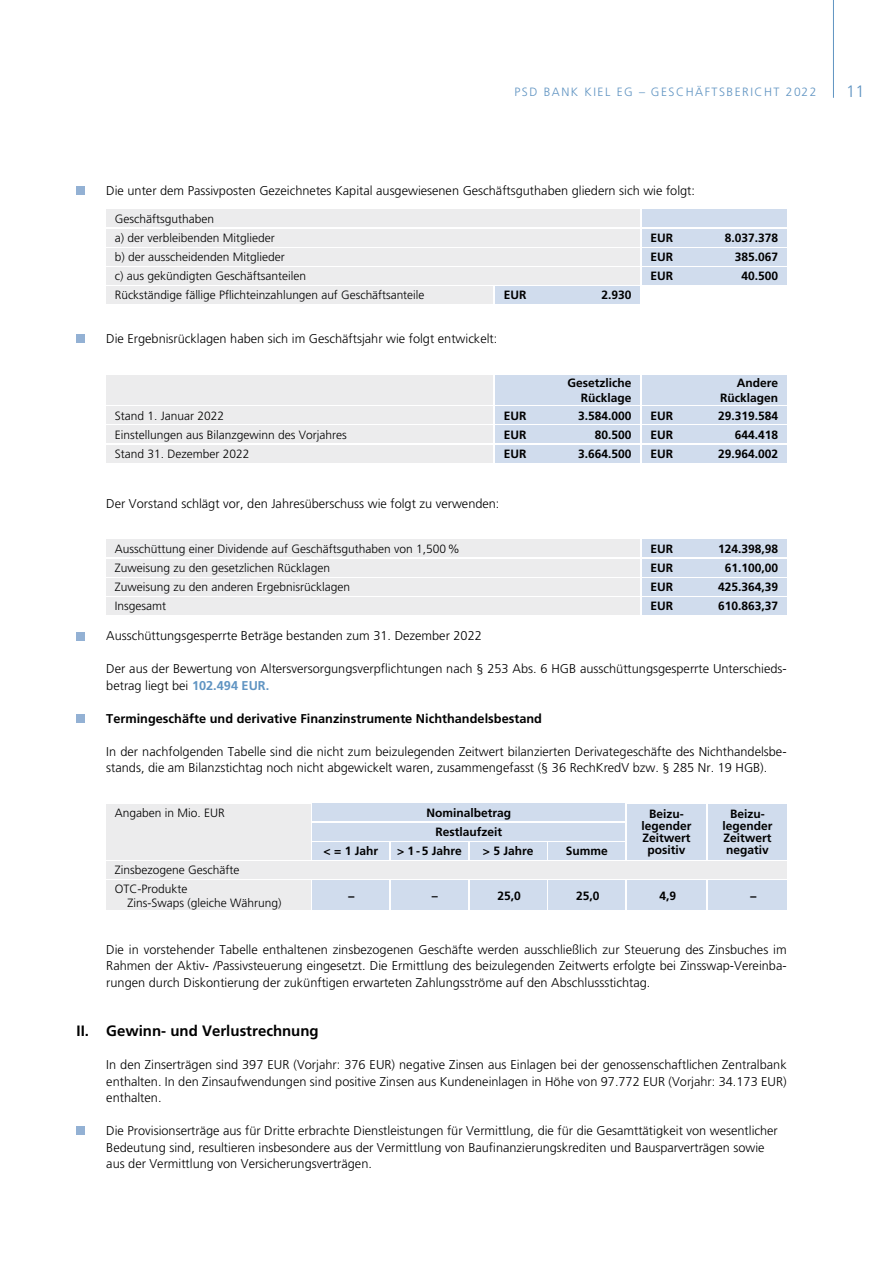
<style>
.page{position:relative;width:893px;height:1263px;background:#fff}
.page>*{position:absolute;margin:0;border:0;box-sizing:border-box;transform-origin:0 0}
.t1{font:300 16.5px "Frutiger LT Pro";color:#6094c2}
.t2{font:700 15px "Frutiger LT Pro";color:#000}
.t3{font:300 12.75px/16.5px "Frutiger LT Pro";color:#000}
.t4{font:700 12.75px "Frutiger LT Pro";color:#000}
.t5{font:300 12px/19.2px "Frutiger LT Pro";color:#000}
.t6{font:700 12px/12px "Frutiger LT Pro";color:#000;text-align:center}
.t7{font:300 12px "Frutiger LT Pro";letter-spacing:.125em;color:#6094c2}
.s1{font-weight:700;color:#6094c2}
</style>
<div class="page">
<hr style="left:833px;top:0;width:1px;height:98px;background:#6094c2">
<div style="left:77px;top:186px;width:8px;height:9px;background:#93b1d4"></div>
<div style="left:106px;top:210px;width:534px;height:17px;background:#ececed"></div>
<div style="left:642px;top:210px;width:145px;height:17px;background:#d0dced"></div>
<div style="left:106px;top:229px;width:534px;height:17px;background:#ececed"></div>
<div style="left:642px;top:229px;width:145px;height:17px;background:#d0dced"></div>
<div style="left:106px;top:248px;width:534px;height:17px;background:#ececed"></div>
<div style="left:642px;top:248px;width:145px;height:17px;background:#d0dced"></div>
<div style="left:106px;top:267px;width:534px;height:17px;background:#ececed"></div>
<div style="left:642px;top:267px;width:145px;height:17px;background:#d0dced"></div>
<div style="left:106px;top:286px;width:387px;height:17px;background:#ececed"></div>
<div style="left:495px;top:286px;width:145px;height:17px;background:#d0dced"></div>
<div style="left:77px;top:335px;width:8px;height:8px;background:#93b1d4"></div>
<div style="left:495px;top:375px;width:145px;height:30px;background:#d0dced"></div>
<div style="left:642px;top:375px;width:145px;height:30px;background:#d0dced"></div>
<div style="left:495px;top:407px;width:145px;height:17px;background:#d0dced"></div>
<div style="left:642px;top:407px;width:145px;height:17px;background:#d0dced"></div>
<div style="left:495px;top:426px;width:145px;height:17px;background:#d0dced"></div>
<div style="left:642px;top:426px;width:145px;height:17px;background:#d0dced"></div>
<div style="left:495px;top:445px;width:145px;height:17px;background:#d0dced"></div>
<div style="left:642px;top:445px;width:145px;height:17px;background:#d0dced"></div>
<div style="left:106px;top:375px;width:387px;height:30px;background:#ececed"></div>
<div style="left:106px;top:407px;width:387px;height:17px;background:#ececed"></div>
<div style="left:106px;top:426px;width:387px;height:17px;background:#ececed"></div>
<div style="left:106px;top:445px;width:387px;height:17px;background:#ececed"></div>
<div style="left:106px;top:540px;width:534px;height:17px;background:#ececed"></div>
<div style="left:642px;top:540px;width:145px;height:17px;background:#d0dced"></div>
<div style="left:106px;top:559px;width:534px;height:17px;background:#ececed"></div>
<div style="left:642px;top:559px;width:145px;height:17px;background:#d0dced"></div>
<div style="left:106px;top:578px;width:534px;height:17px;background:#ececed"></div>
<div style="left:642px;top:578px;width:145px;height:17px;background:#d0dced"></div>
<div style="left:106px;top:597px;width:534px;height:17px;background:#ececed"></div>
<div style="left:642px;top:597px;width:145px;height:17px;background:#d0dced"></div>
<div style="left:313px;top:804px;width:312px;height:17px;background:#d0dced"></div>
<div style="left:313px;top:823px;width:312px;height:17px;background:#d0dced"></div>
<div style="left:313px;top:842px;width:76px;height:17px;background:#d0dced"></div>
<div style="left:391px;top:842px;width:77px;height:17px;background:#d0dced"></div>
<div style="left:470px;top:842px;width:76px;height:17px;background:#d0dced"></div>
<div style="left:549px;top:842px;width:76px;height:17px;background:#d0dced"></div>
<div style="left:313px;top:880px;width:76px;height:30px;background:#d0dced"></div>
<div style="left:391px;top:880px;width:77px;height:30px;background:#d0dced"></div>
<div style="left:470px;top:880px;width:76px;height:30px;background:#d0dced"></div>
<div style="left:549px;top:880px;width:76px;height:30px;background:#d0dced"></div>
<div style="left:627px;top:880px;width:79px;height:30px;background:#d0dced"></div>
<div style="left:708px;top:880px;width:79px;height:30px;background:#d0dced"></div>
<div style="left:627px;top:804px;width:79px;height:55px;background:#d0dced"></div>
<div style="left:708px;top:804px;width:79px;height:55px;background:#d0dced"></div>
<div style="left:106px;top:804px;width:204px;height:55px;background:#ececed"></div>
<div style="left:106px;top:861px;width:681px;height:17px;background:#ececed"></div>
<div style="left:106px;top:880px;width:204px;height:30px;background:#ececed"></div>
<div style="left:77px;top:1127px;width:8px;height:8px;background:#93b1d4"></div>
<div style="left:77px;top:632px;width:8px;height:8px;background:#93b1d4"></div>
<div style="left:77px;top:714px;width:8px;height:9px;background:#93b1d4"></div>
<p class="t7" style="left:514px;top:85px;width:304px">PSD BANK KIEL EG – GESCHÄFTSBERICHT 2022</p>
<p class="t1" style="left:846px;top:82px;width:20px">11</p>
<p class="t3" style="left:106px;top:182px;width:590px">Die unter dem Passivposten Gezeichnetes Kapital ausgewiesenen Geschäftsguthaben gliedern sich wie folgt:</p>
<p class="t5" style="left:115px;top:209px;width:162px">Geschäftsguthaben<br>a) der verbleibenden Mitglieder</p>
<p class="t6" style="left:651px;top:232px;width:24px">EUR</p>
<p class="t6" style="left:725px;top:232px;width:55px">8.037.378</p>
<p class="t5" style="left:115px;top:247px;width:172px">b) der ausscheidenden Mitglieder</p>
<p class="t6" style="left:651px;top:251px;width:24px">EUR</p>
<p class="t6" style="left:735px;top:251px;width:45px">385.067</p>
<p class="t5" style="left:115px;top:267px;width:193px">c) aus gekündigten Geschäftsanteilen</p>
<p class="t6" style="left:651px;top:270px;width:24px">EUR</p>
<p class="t6" style="left:741px;top:270px;width:38px">40.500</p>
<p class="t5" style="left:115px;top:286px;width:311px">Rückständige fällige Pflichteinzahlungen auf Geschäftsanteile</p>
<p class="t6" style="left:504px;top:289px;width:24px">EUR</p>
<p class="t6" style="left:601px;top:289px;width:32px">2.930</p>
<p class="t3" style="left:106px;top:330px;width:393px">Die Ergebnisrücklagen haben sich im Geschäftsjahr wie folgt entwickelt:</p>
<p class="t6" style="left:567px;top:376px;width:66px;line-height:14.4px;text-align:right">Gesetzliche<br>Rücklage</p>
<p class="t6" style="left:720px;top:376px;width:60px;line-height:14.4px;text-align:right">Andere<br>Rücklagen</p>
<p class="t6" style="left:504px;top:410px;width:24px">EUR</p>
<p class="t6" style="left:578px;top:410px;width:55px">3.584.000</p>
<p class="t6" style="left:651px;top:410px;width:24px">EUR</p>
<p class="t6" style="left:718px;top:410px;width:62px">29.319.584</p>
<p class="t6" style="left:504px;top:429px;width:24px">EUR</p>
<p class="t6" style="left:595px;top:429px;width:38px">80.500</p>
<p class="t6" style="left:651px;top:429px;width:24px">EUR</p>
<p class="t6" style="left:735px;top:429px;width:45px">644.418</p>
<p class="t6" style="left:504px;top:448px;width:24px">EUR</p>
<p class="t6" style="left:578px;top:448px;width:55px">3.664.500</p>
<p class="t6" style="left:651px;top:448px;width:24px">EUR</p>
<p class="t6" style="left:718px;top:448px;width:62px">29.964.002</p>
<p class="t5" style="left:115px;top:406px;width:234px">Stand 1. Januar 2022<br>Einstellungen aus Bilanzgewinn des Vorjahres<br>Stand 31. Dezember 2022</p>
<p class="t3" style="left:106px;top:495px;width:395px">Der Vorstand schlägt vor, den Jahresüberschuss wie folgt zu verwenden:</p>
<p class="t5" style="left:115px;top:539px;width:346px">Ausschüttung einer Dividende auf Geschäftsguthaben von 1,500%</p>
<p class="t6" style="left:651px;top:543px;width:24px">EUR</p>
<p class="t6" style="left:718px;top:543px;width:62px">124.398,98</p>
<p class="t5" style="left:115px;top:558px;width:217px">Zuweisung zu den gesetzlichen Rücklagen</p>
<p class="t6" style="left:651px;top:562px;width:24px">EUR</p>
<p class="t6" style="left:725px;top:562px;width:55px">61.100,00</p>
<p class="t5" style="left:115px;top:577px;width:237px">Zuweisung zu den anderen Ergebnisrücklagen</p>
<p class="t6" style="left:651px;top:581px;width:24px">EUR</p>
<p class="t6" style="left:718px;top:581px;width:62px">425.364,39</p>
<p class="t5" style="left:115px;top:597px;width:53px">Insgesamt</p>
<p class="t6" style="left:651px;top:600px;width:24px">EUR</p>
<p class="t6" style="left:718px;top:600px;width:62px">610.863,37</p>
<p class="t3" style="left:106px;top:627px;width:377px">Ausschüttungsgesperrte Beträge bestanden zum 31. Dezember 2022</p>
<p class="t3" style="left:106px;top:660px;width:682px">Der aus der Bewertung von Altersversorgungsverpflichtungen nach § 253 Abs. 6 HGB ausschüttungsgesperrte Unterschieds&shy;betrag liegt bei <span class="s1">102.494 EUR.</span></p>
<p class="t4" style="left:106px;top:711px;width:437px">Termingeschäfte und derivative Finanzinstrumente Nichthandelsbestand</p>
<p class="t3" style="left:106px;top:743px;width:682px">In der nachfolgenden Tabelle sind die nicht zum beizulegenden Zeitwert bilanzierten Derivategeschäfte des Nichthandelsbe&shy;stands, die am Bilanzstichtag noch nicht abgewickelt waren, zusammengefasst (§ 36 RechKredV bzw. § 285 Nr. 19 HGB).</p>
<p class="t6" style="left:426px;top:803px;width:86px;line-height:19.2px">Nominalbetrag<br>Restlaufzeit</p>
<p class="t6" style="left:324px;top:845px;width:56px">&lt; = 1 Jahr</p>
<p class="t6" style="left:397px;top:845px;width:66px">&gt; 1 - 5 Jahre</p>
<p class="t6" style="left:483px;top:845px;width:52px">&gt; 5 Jahre</p>
<p class="t6" style="left:566px;top:845px;width:44px">Summe</p>
<p class="t5" style="left:115px;top:803px;width:112px">Angaben in Mio. EUR</p>
<p class="t6" style="left:641px;top:808px;width:52px">Beizu&shy;legender<br>Zeitwert positiv</p>
<p class="t6" style="left:722px;top:808px;width:52px">Beizu&shy;legender<br>Zeitwert negativ</p>
<p class="t5" style="left:115px;top:861px;width:126px;line-height:18.3px">Zinsbezogene Geschäfte<br>OTC-Produkte</p>
<p class="t5" style="left:128px;top:893px;width:156px">Zins-Swaps (gleiche Währung)</p>
<p class="t3" style="left:106px;top:941px;width:682px;text-align:justify">Die in vorstehender Tabelle enthaltenen zinsbezogenen Geschäfte werden ausschließlich zur Steuerung des Zinsbuches im Rahmen der Aktiv- /Passivsteuerung eingesetzt. Die Ermittlung des beizulegenden Zeitwerts erfolgte bei Zinsswap-Vereinba&shy;rungen durch Diskontierung der zukünftigen erwarteten Zahlungsströme auf den Abschlussstichtag.</p>
<p class="t2" style="left:77px;top:1022px;width:244px">II. Gewinn- und Verlustrechnung</p>
<p class="t3" style="left:106px;top:1056px;width:682px;text-align:justify">In den Zinserträgen sind 397 EUR (Vorjahr: 376 EUR) negative Zinsen aus Einlagen bei der genossenschaftlichen Zentralbank enthalten. In den Zinsaufwendungen sind positive Zinsen aus Kundeneinlagen in Höhe von 97.772 EUR (Vorjahr: 34.173 EUR) enthalten.</p>
<p class="t3" style="left:106px;top:1122px;width:673px">Die Provisionserträge aus für Dritte erbrachte Dienstleistungen für Vermittlung, die für die Gesamttätigkeit von wesentlicher<br>Bedeutung sind, resultieren insbesondere aus der Vermittlung von Baufinanzierungskrediten und Bausparverträgen sowie aus der Vermittlung von Versicherungsverträgen.</p>
<p class="t6" style="left:348px;top:890px;width:9px">−</p>
<p class="t6" style="left:432px;top:890px;width:7px">–</p>
<p class="t6" style="left:498px;top:890px;width:25px">25,0</p>
<p class="t6" style="left:576px;top:890px;width:25px">25,0</p>
<p class="t6" style="left:659px;top:890px;width:18px">4,9</p>
<p class="t6" style="left:750px;top:890px;width:9px">−</p>
</div>
